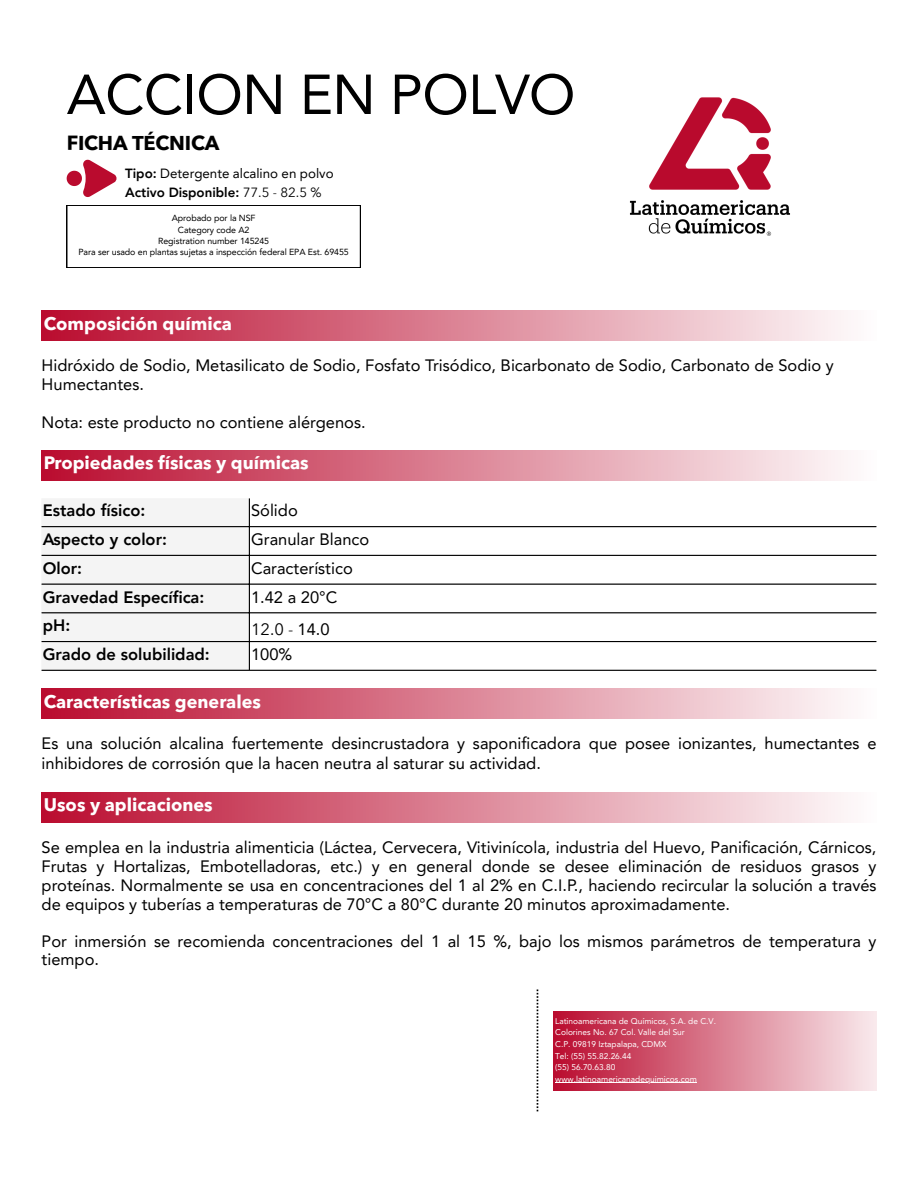
<style>
.page{position:relative;width:918px;height:1186px;background:#fff}
.page>*{position:absolute;margin:0;border:0;box-sizing:border-box;transform-origin:0 0}
.t1{font:55.65px "Avenir LT Pro";letter-spacing:-.01em;color:#000}
.t2{font:700 20.1px "Avenir Next Arabic";letter-spacing:-.01em;color:#000}
.t3{font:700 18px "Avenir Next Arabic";color:#fff}
.t4{font:16.5px/19.2px "Avenir LT Pro";color:#000}
.t5{font:800 16.5px "Avenir LT Pro";color:#000}
.t6{font:16.5px "Avenir Next";color:#000}
.t7{font:13.35px/19.4px "Avenir LT Pro";color:#000}
.t8{font:8.85px "Avenir LT Pro";letter-spacing:-.01em;color:#000}
.t9{font:8.4px "Avenir LT Pro";color:#fff}
.s1{font-weight:800}
.s2{font-family:"Avenir Next"}
.s3{font-family:"Avenir LT Pro"}
</style>
<div class="page">
<div style="left:67px;top:205px;width:294px;height:63px;border:2px solid #000"></div>
<img style="left:630px;top:97px;width:160px;height:139px">
<svg style="left:67px;top:159px;width:49px;height:38px"></svg>
<div style="left:42px;top:310px;width:834px;height:30px;background:linear-gradient(to right,#ba0c2f,#fefdfd)"></div>
<div style="left:42px;top:450px;width:834px;height:30px;background:linear-gradient(to right,#ba0c2f,#fefdfd)"></div>
<div style="left:42px;top:498px;width:207px;height:172px;background:#f4f4f4"></div>
<hr style="left:249px;top:498px;width:1px;height:172px;background:#000">
<hr style="left:42px;top:526px;width:834px;height:1px;background:#000">
<hr style="left:42px;top:555px;width:834px;height:1px;background:#000">
<hr style="left:42px;top:583px;width:834px;height:2px;background:#000">
<hr style="left:42px;top:612px;width:834px;height:1px;background:#000">
<hr style="left:42px;top:641px;width:834px;height:1px;background:#000">
<hr style="left:42px;top:670px;width:834px;height:1px;background:#000">
<div style="left:42px;top:688px;width:834px;height:30px;background:linear-gradient(to right,#ba0c2f,#fefdfd)"></div>
<div style="left:42px;top:792px;width:834px;height:30px;background:linear-gradient(to right,#ba0c2f,#fefdfd)"></div>
<div style="left:553px;top:1011px;width:323px;height:79px;background:linear-gradient(to right,#ba0b2e,#f9eaed)"></div>
<hr style="left:555px;top:1082px;width:142px;height:1px;background:#fff">
<svg style="left:537px;top:989px;width:1px;height:123px"></svg>
<p class="t1" style="left:67px;top:72px;width:510px">ACCION EN POLVO</p>
<p class="t2" style="left:67px;top:132px;width:154px">FICHA TÉCNICA</p>
<p class="t7" style="left:125px;top:164px;width:210px"><span class="s1">Tipo:</span> Detergente alcalino en polvo<br><span class="s1">Activo Disponible:</span> <span class="s2">77.5 - 82.5 %</span></p>
<p class="t8" style="left:172px;top:215px;width:85px">Aprobado por la NSF</p>
<p class="t8" style="left:178px;top:226px;width:73px">Category code A2</p>
<p class="t8" style="left:158px;top:237px;width:112px">Registration number 145245</p>
<p class="t8" style="left:78px;top:249px;width:272px">Para ser usado en plantas sujetas a inspección federal EPA Est. 69455</p>
<p class="t3" style="left:44px;top:313px;width:190px">Composición química</p>
<p class="t4" style="left:42px;top:357px;width:794px">Hidróxido de Sodio, Metasilicato de Sodio, Fosfato Trisódico, Bicarbonato de Sodio, Carbonato de Sodio y<br>Humectantes.</p>
<p class="t4" style="left:42px;top:414px;width:326px">Nota: este producto no contiene alérgenos.</p>
<p class="t3" style="left:44px;top:452px;width:266px">Propiedades físicas y químicas</p>
<p class="t5" style="left:43px;top:504px;width:104px">Estado físico:</p>
<p class="t4" style="left:251px;top:503px;width:48px">Sólido</p>
<p class="t5" style="left:43px;top:533px;width:126px">Aspecto y color:</p>
<p class="t4" style="left:251px;top:531px;width:120px">Granular Blanco</p>
<p class="t5" style="left:43px;top:561px;width:41px">Olor:</p>
<p class="t4" style="left:251px;top:560px;width:103px">Característico</p>
<p class="t5" style="left:43px;top:590px;width:163px">Gravedad Específica:</p>
<p class="t4" style="left:251px;top:589px;width:88px">1.42 a 20°C</p>
<p class="t5" style="left:43px;top:619px;width:29px">pH:</p>
<p class="t6" style="left:251px;top:616px;width:80px">12.0 - <span class="s3">14.0</span></p>
<p class="t5" style="left:43px;top:648px;width:169px">Grado de solubilidad:</p>
<p class="t4" style="left:251px;top:646px;width:43px">100%</p>
<p class="t3" style="left:44px;top:691px;width:219px">Características generales</p>
<p class="t4" style="left:42px;top:735px;width:836px">Es una solución alcalina fuertemente desincrustadora y saponificadora que posee ionizantes, humectantes e inhibidores de corrosión que la hacen neutra al saturar su actividad.</p>
<p class="t3" style="left:44px;top:794px;width:170px">Usos y aplicaciones</p>
<p class="t4" style="left:42px;top:839px;width:836px;text-align:justify">Se emplea en la industria alimenticia (Láctea, Cervecera, Vitivinícola, industria del Huevo, Panificación, Cárnicos, Frutas y Hortalizas, Embotelladoras, etc.) y en general donde se desee eliminación de residuos grasos y proteínas. Normalmente se usa en concentraciones del 1 al 2% en C.I.P., haciendo recircular la solución a través de equipos y tuberías a temperaturas de 70°C a 80°C durante 20 minutos aproximadamente.</p>
<p class="t4" style="left:42px;top:934px;width:836px;line-height:18px">Por inmersión se recomienda concentraciones del 1 al 15 %, bajo los mismos parámetros de temperatura y tiempo.</p>
<p class="t9" style="left:555px;top:1017px;width:162px">Latinoamericana de Químicos, S.A. de C.V.</p>
<p class="t9" style="left:555px;top:1029px;width:131px">Colorines No. 67 Col. Valle del Sur</p>
<p class="t9" style="left:555px;top:1040px;width:113px">C.P. 09819 Iztapalapa, CDMX</p>
<p class="t9" style="left:555px;top:1052px;width:78px">Tel: (55) 55.82.26.44</p>
<p class="t9" style="left:555px;top:1064px;width:62px">(55) 56.70.63.80</p>
<p class="t9" style="left:555px;top:1075px;width:143px">www.latinoamericanadequimicos.com</p>
</div>
